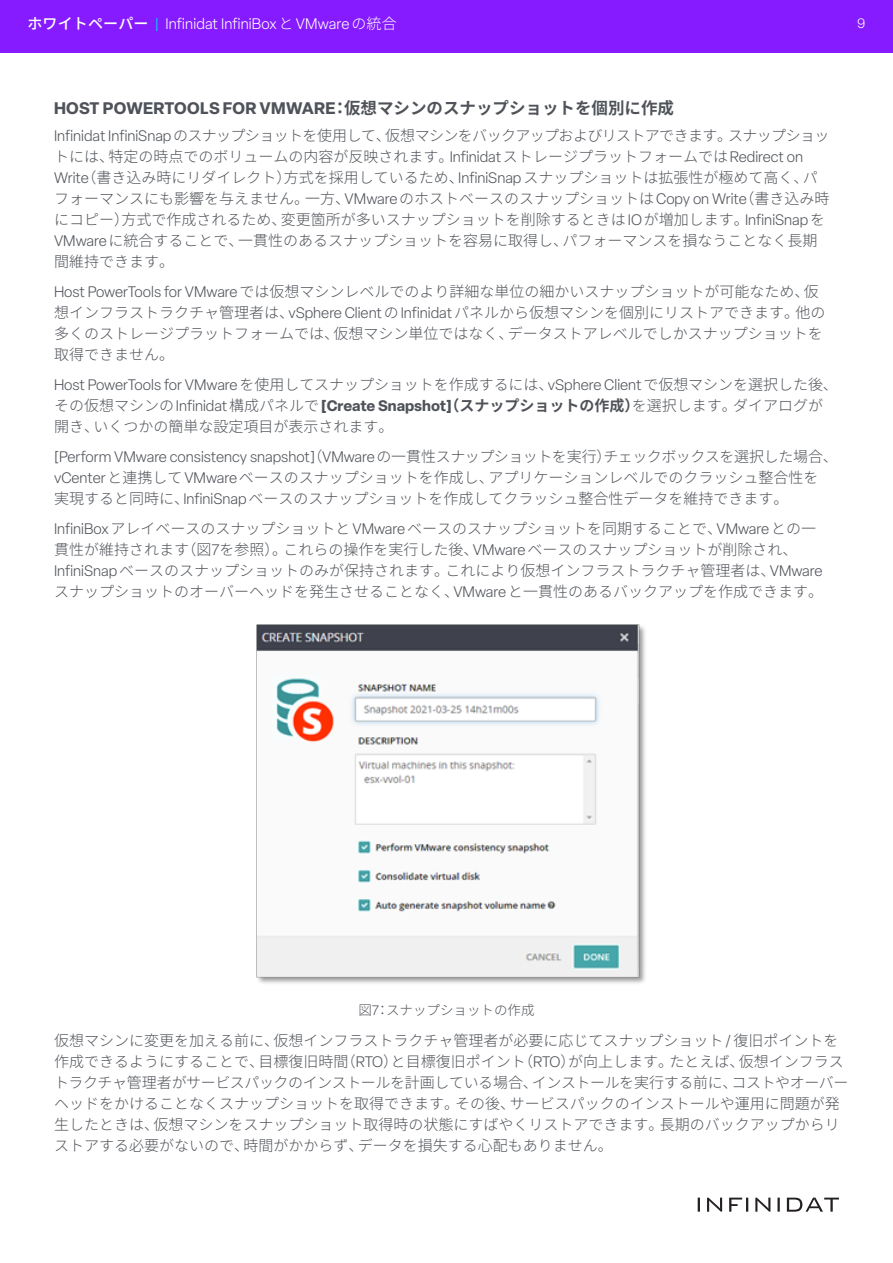
<style>
.page{position:relative;width:893px;height:1263px;background:#fff}
.page>*{position:absolute;margin:0;border:0;box-sizing:border-box;transform-origin:0 0}
.Subhead_Blue{font:700 16.5px "Elza";letter-spacing:.02em;color:#4f5359}
.t1{font:300 15px/21px "Noto Sans CJ Kjp";color:#4f5359}
.t2{font:300 15px "Elza";letter-spacing:.01em;color:#fff}
.t3{font:300 13.5px "Noto Sans CJ Kjp";color:#4f5359}
.t4{font:300 13.5px "Elza";color:#fff}
.s1{font-family:"Noto Sans CJ Kjp";font-weight:500}
.s2{color:#00d7ff}
.s3{font-family:"Noto Sans CJ Kjp"}
.s4{font-family:"Elza"}
.s5{font-family:"Elza";font-weight:700}
.s6{font-weight:700}
</style>
<div class="page">
<div style="left:0;top:0;width:893px;height:52px;background:#871bff"></div>
<svg style="left:698px;top:1197px;width:141px;height:15px"></svg>
<img style="left:256px;top:624px;width:389px;height:360px">
<p class="t2" style="left:27px;top:14px;width:371px"><span class="s1">ホワイトペーパー</span> <span class="s2">|</span> Infinidat InfiniBox<span class="s3">と</span>VMware<span class="s3">の統合</span></p>
<p class="t4" style="left:857px;top:15px;width:10px">9</p>
<p class="Subhead_Blue" style="left:54px;top:97px;width:622px">HOST POWERTOOLS FOR VMWARE<span class="s3">：仮想マシンのスナップショットを個別に作成</span></p>
<p class="t1" style="left:54px;top:126px;width:777px"><span class="s4">Infinidat InfiniSnap</span>のスナップショットを使用して、仮想マシンをバックアップおよびリストアできます。スナップショットには、特定の時点でのボリュームの内容が反映されます。<span class="s4">Infinidat</span>ストレージプラットフォームでは<span class="s4">Redirect on Write</span>（書き込み時にリダイレクト）方式を採用しているため、<span class="s4">InfiniSnap</span>スナップショットは拡張性が極めて高く、パフォーマンスにも影響を与えません。一方、<span class="s4">VMware</span>のホストベースのスナップショットは<span class="s4">Copy on Write</span>（書き込み時にコピー）方式で作成されるため、変更箇所が多いスナップショットを削除するときは<span class="s4">IO</span>が増加します。<span class="s4">InfiniSnap</span>を<span class="s4">VMware</span>に統合することで、一貫性のあるスナップショットを容易に取得し、パフォーマンスを損なうことなく長期間維持できます。</p>
<p class="t1" style="left:54px;top:282px;width:773px"><span class="s4">Host PowerTools for VMware</span>では仮想マシンレベルでのより詳細な単位の細かいスナップショットが可能なため、仮想インフラストラクチャ管理者は、<span class="s4">vSphere Client</span>の<span class="s4">Infinidat</span>パネルから仮想マシンを個別にリストアできます。他の多くのストレージプラットフォームでは、仮想マシン単位ではなく、データストアレベルでしかスナップショットを取得できません。</p>
<p class="t1" style="left:54px;top:375px;width:785px"><span class="s4">Host PowerTools for VMware</span>を使用してスナップショットを作成するには、<span class="s4">vSphere Client</span>で仮想マシンを選択した後、その仮想マシンの<span class="s4">Infinidat</span>構成パネルで<span class="s5">[Create Snapshot]</span><span class="s6">（スナップショットの作成）</span>を選択します。ダイアログが開き、いくつかの簡単な設定項目が表示されます。</p>
<p class="t1" style="left:54px;top:447px;width:785px"><span class="s4">[Perform VMware consistency snapshot]</span>（<span class="s4">VMware</span>の一貫性スナップショットを実行）チェックボックスを選択した場合、<span class="s4">vCenter</span>と連携して<span class="s4">VMware</span>ベースのスナップショットを作成し、アプリケーションレベルでのクラッシュ整合性を<br>実現すると同時に、<span class="s4">InfiniSnap</span>ベースのスナップショットを作成してクラッシュ整合性データを維持できます。</p>
<p class="t1" style="left:54px;top:519px;width:770px"><span class="s4">InfiniBox</span>アレイベースのスナップショットと<span class="s4">VMware</span>ベースのスナップショットを同期することで、<span class="s4">VMware</span>との一貫性が維持されます（図<span class="s4">7</span>を参照）。これらの操作を実行した後、<span class="s4">VMware</span>ベースのスナップショットが削除され、<span class="s4">InfiniSnap</span>ベースのスナップショットのみが保持されます。これにより仮想インフラストラクチャ管理者は、<span class="s4">VMware</span>スナップショットのオーバーヘッドを発生させることなく、<span class="s4">VMware</span>と一貫性のあるバックアップを作成できます。</p>
<p class="t3" style="left:358px;top:1002px;width:178px">図<span class="s4">7</span>：スナップショットの作成</p>
<p class="t1" style="left:54px;top:1030px;width:796px">仮想マシンに変更を加える前に、仮想インフラストラクチャ管理者が必要に応じてスナップショット<span class="s4">/</span>復旧ポイントを作成できるようにすることで、目標復旧時間（<span class="s4">RTO</span>）と目標復旧ポイント（<span class="s4">RTO</span>）が向上します。たとえば、仮想インフラストラクチャ管理者がサービスパックのインストールを計画している場合、インストールを実行する前に、コストやオーバーヘッドをかけることなくスナップショットを取得できます。その後、サービスパックのインストールや運用に問題が発生したときは、仮想マシンをスナップショット取得時の状態にすばやくリストアできます。長期のバックアップからリストアする必要がないので、時間がかからず、データを損失する心配もありません。</p>
</div>
